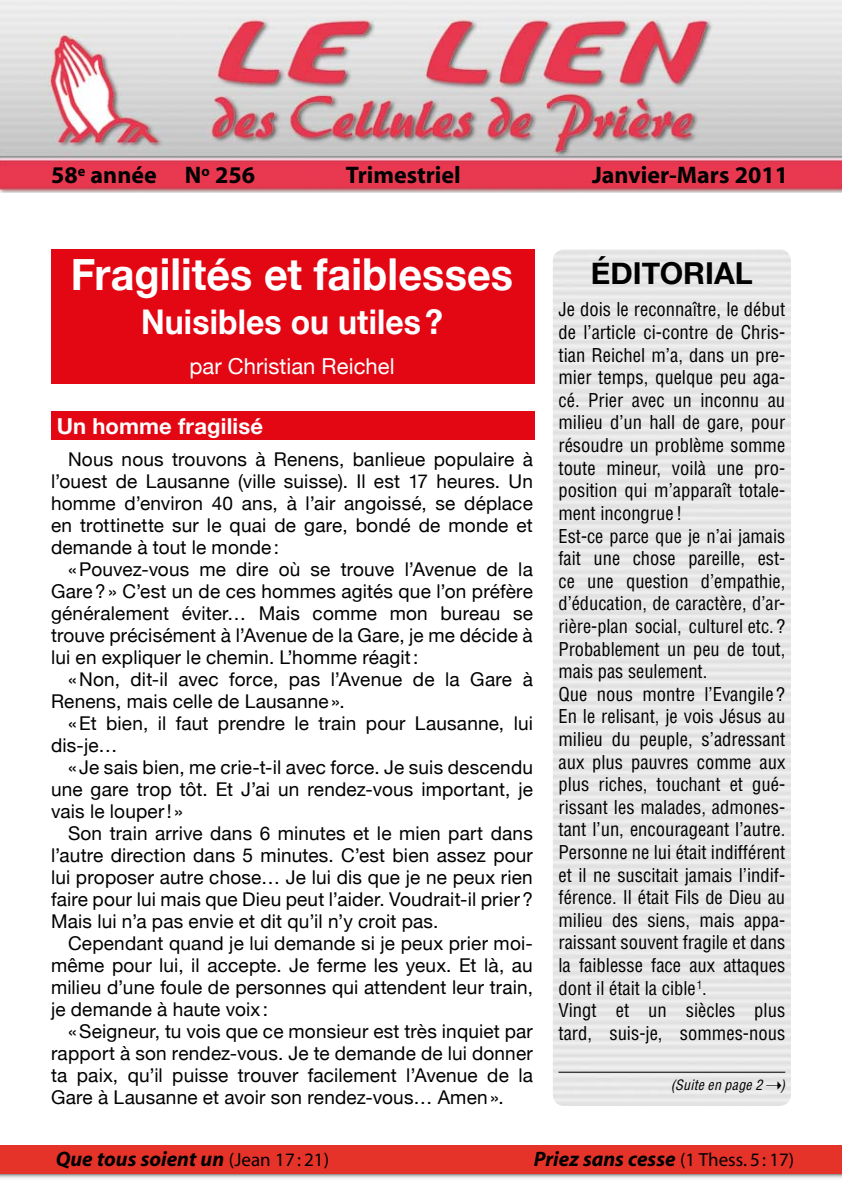
<style>
.page{position:relative;width:842px;height:1191px;background:#fff}
.page>*{position:absolute;margin:0;border:0;box-sizing:border-box;transform-origin:0 0}
.t1{font:700 44px "Helvetica Neue";color:#fff;scale:.94 1}
.t2{font:700 34px "Helvetica Neue";letter-spacing:.005em;color:#fff;scale:.94 1}
.t3{font:700 30.2px "Helvetica Neue";color:#000}
.t4{font:700 24px "Myriad";color:#000}
.t5{font:22px "Helvetica Neue";letter-spacing:.005em;color:#fff}
.t6{font:700 22px "Helvetica Neue";letter-spacing:.01em;color:#fff}
.t7{font:italic 700 21px "Myriad";color:#000}
.t8{font:19px/22px "Helvetica Neue";letter-spacing:.01em;color:#000;text-align:justify}
.t9{font:condensed 18.6px/22.6px "Helvetica";color:#000}
.t10{font:italic condensed 14px "Helvetica";letter-spacing:.015em;color:#000}
.s1{font-weight:400;font-style:normal;font-size:19px}
</style>
<div class="page">
<img style="left:0;top:0;width:842px;height:193px">
<svg style="left:0;top:1173px;width:842px;height:6px"></svg>
<div style="left:0;top:1145px;width:842px;height:28px;background:#e63329"></div>
<div style="left:51px;top:249px;width:483px;height:135px;background:#e30613"></div>
<div style="left:51px;top:411px;width:483px;height:28px;background:#e30613"></div>
<div style="left:553px;top:249px;width:238px;height:857px;background:#e7e7e7"></div>
<hr style="left:558px;top:1071px;width:227px;height:1px;background:#000">
<p class="t4" style="left:51px;top:163px;width:205px">58<sup>e</sup> année N<sup>o</sup> 256</p>
<p class="t4" style="left:346px;top:163px;width:116px">Trimestriel</p>
<p class="t4" style="left:592px;top:163px;width:198px">Janvier-Mars 2011</p>
<h1 class="t1" style="left:71px;top:247px;width:472px">Fragilités et faiblesses</h1>
<h2 class="t2" style="left:141px;top:301px;width:323px">Nuisibles ou utiles?</h2>
<p class="t5" style="left:189px;top:353px;width:207px">par Christian Reichel</p>
<p class="t6" style="left:57px;top:412px;width:208px">Un homme fragilisé</p>
<p class="t8" style="left:51px;top:448px;width:483px;text-indent:17px">Nous nous trouvons à Renens, banlieue populaire à l’ouest de Lausanne (ville suisse). Il est 17 heures. Un homme d’environ 40 ans, à l’air angoissé, se déplace en trottinette sur le quai de gare, bondé de monde et demande à tout le monde:</p>
<p class="t8" style="left:51px;top:558px;width:483px;text-indent:17px">«Pouvez-vous me dire où se trouve l’Avenue de la Gare?» C’est un de ces hommes agités que l’on préfère généralement éviter… Mais comme mon bureau se trouve précisément à l’Avenue de la Gare, je me décide à lui en expliquer le chemin. L’homme réagit:</p>
<p class="t8" style="left:51px;top:668px;width:483px;text-indent:17px">«Non, dit-il avec force, pas l’Avenue de la Gare à<br>Renens, mais celle de Lausanne».</p>
<p class="t8" style="left:51px;top:712px;width:483px;text-indent:17px">«Et bien, il faut prendre le train pour Lausanne, lui dis-je…</p>
<p class="t8" style="left:51px;top:756px;width:483px;text-indent:17px">«Je sais bien, me crie-t-il avec force. Je suis descendu une gare trop tôt. Et J’ai un rendez-vous important, je vais le louper! »</p>
<p class="t8" style="left:51px;top:822px;width:483px;text-indent:17px">Son train arrive dans 6 minutes et le mien part dans l’autre direction dans 5 minutes. C’est bien assez pour lui proposer autre chose… Je lui dis que je ne peux rien faire pour lui mais que Dieu peut l’aider. Voudrait-il prier?<br>Mais lui n’a pas envie et dit qu’il n’y croit pas.</p>
<p class="t8" style="left:51px;top:932px;width:483px;text-indent:17px">Cependant quand je lui demande si je peux prier moi&shy;même pour lui, il accepte. Je ferme les yeux. Et là, au milieu d’une foule de personnes qui attendent leur train, je demande à haute voix:</p>
<p class="t8" style="left:51px;top:1020px;width:483px;text-indent:17px">«Seigneur, tu vois que ce monsieur est très inquiet par rapport à son rendez-vous. Je te demande de lui donner ta paix, qu’il puisse trouver facilement l’Avenue de la Gare à Lausanne et avoir son rendez-vous… Amen».</p>
<h3 class="t3" style="left:591px;top:254px;width:164px">ÉDITORIAL</h3>
<p class="t9" style="left:558px;top:298px;width:228px">Je dois le reconnaître, le début de l’article ci-contre de Chris&shy;tian Reichel m’a, dans un pre&shy;mier temps, quelque peu aga&shy;cé. Prier avec un inconnu au milieu d’un hall de gare, pour résoudre un problème somme toute mineur, voilà une pro&shy;position qui m’apparaît totale&shy;ment incongrue !<br>Est-ce parce que je n’ai jamais fait une chose pareille, est&shy;ce une question d’empathie, d’éducation, de caractère, d’ar&shy;rière-plan social, culturel etc.?<br>Probablement un peu de tout, mais pas seulement.<br>Que nous montre l’Evangile?<br>En le relisant, je vois Jésus au milieu du peuple, s’adressant aux plus pauvres comme aux plus riches, touchant et gué&shy;rissant les malades, admones&shy;tant l’un, encourageant l’autre.<br>Personne ne lui était indifférent et il ne suscitait jamais l’indif&shy;férence. Il était Fils de Dieu au milieu des siens, mais appa&shy;raissant souvent fragile et dans la faiblesse face aux attaques dont il était la cible<sup>1</sup>.<br>Vingt et un siècles plus tard, suis-je, sommes-nous</p>
<p class="t10" style="left:671px;top:1075px;width:116px">(Suite en page 2 ➝)</p>
<p class="t7" style="left:56px;top:1148px;width:275px">Que tous soient un <span class="s1">(Jean 17: 21)</span></p>
<p class="t7" style="left:534px;top:1148px;width:262px">Priez sans cesse <span class="s1">(1 Thess. 5: 17)</span></p>
</div>
